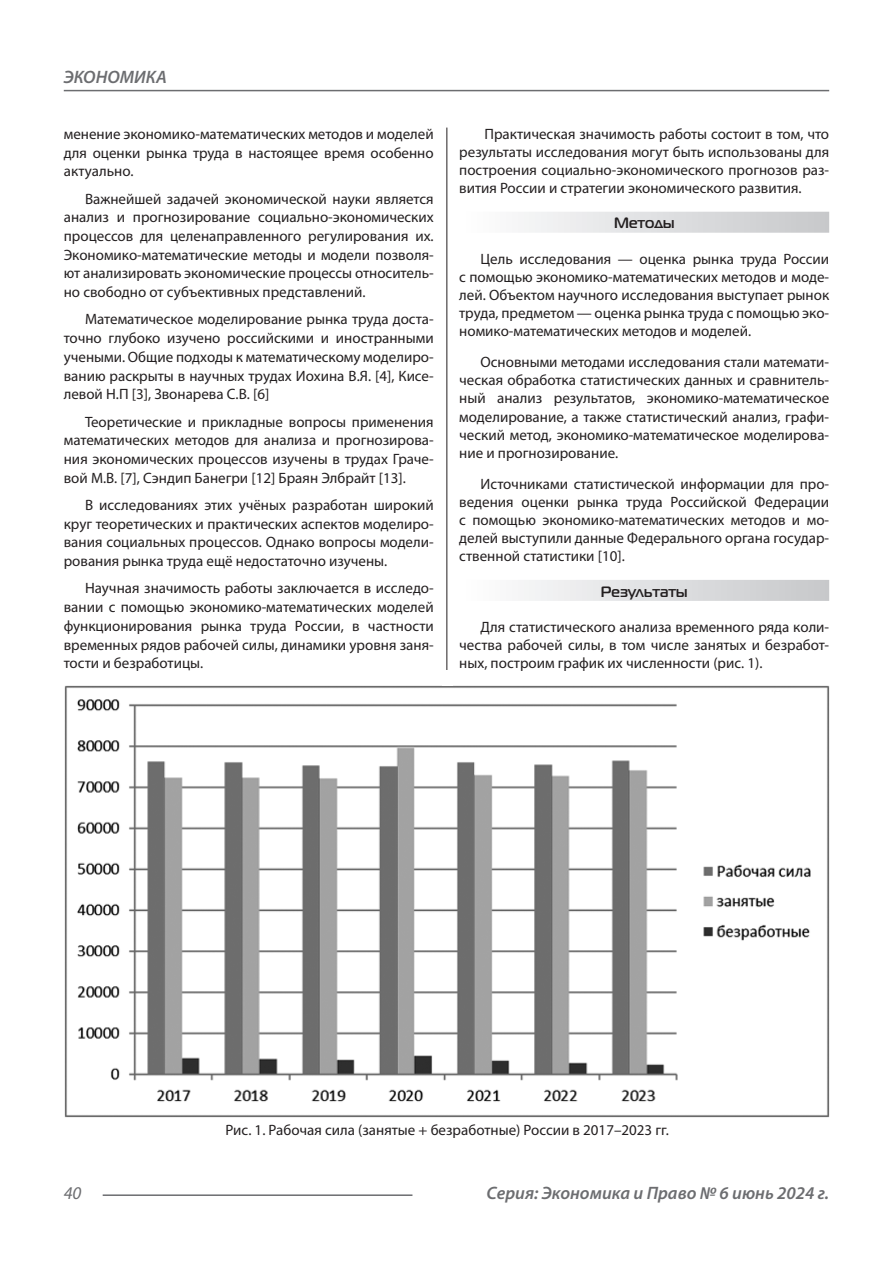
<style>
.page{position:relative;width:893px;height:1263px;background:#fff}
.page>*{position:absolute;margin:0;border:0;box-sizing:border-box;transform-origin:0 0}
.t1{font:italic 600 18px "Myriad Pro";color:#6c6d70}
.t2{font:italic 18px "Myriad Pro";color:#6c6d70}
.Статья_текст{font:15px/18.8px "Myriad Pro";color:#231f20;text-align:justify}
.Статья_подзаголовок{font:700 15px "Magistral C";color:#231f20}
</style>
<div class="page">
<hr style="left:446px;top:128px;width:1px;height:1007px;background:#231f20">
<hr style="left:103px;top:1194px;width:309px;height:2px;background:#6c6d70">
<hr style="left:64px;top:90px;width:765px;height:1px;background:#6c6d70">
<div style="left:459px;top:212px;width:370px;height:21px;background:linear-gradient(to right,#fefeff,#c6c8ca)"></div>
<div style="left:459px;top:580px;width:370px;height:21px;background:linear-gradient(to right,#fefeff,#c6c8ca)"></div>
<div style="left:65px;top:686px;width:765px;height:449px;background:#fff"></div>
<img style="left:65px;top:686px;width:765px;height:431px">
<div style="left:442px;top:670px;width:11px;height:16px;background:#fff"></div>
<p class="t1" style="left:64px;top:66px;width:105px">ЭКОНОМИКА</p>
<p class="Статья_текст" style="left:64px;top:124px;width:371px">менение экономико-математических методов и моделей для оценки рынка труда в настоящее время особенно актуально.</p>
<p class="Статья_текст" style="left:64px;top:189px;width:371px;text-indent:21px">Важнейшей задачей экономической науки является анализ и прогнозирование социально-экономических процессов для целенаправленного регулирования их.<br>Экономико-математические методы и модели позволя&shy;ют анализировать экономические процессы относитель&shy;но свободно от субъективных представлений.</p>
<p class="Статья_текст" style="left:64px;top:310px;width:371px;text-indent:21px">Математическое моделирование рынка труда доста&shy;точно глубоко изучено российскими и иностранными учеными. Общие подходы к математическому моделиро&shy;ванию раскрыты в научных трудах Иохина В.Я. [4], Кисе&shy;левой Н.П [3], Звонарева С.В. [6]</p>
<p class="Статья_текст" style="left:64px;top:412px;width:371px;text-indent:21px">Теоретические и прикладные вопросы применения математических методов для анализа и прогнозирова&shy;ния экономических процессов изучены в трудах Граче&shy;вой М.В. [7], Сэндип Банегри [12] Браян Элбрайт [13].</p>
<p class="Статья_текст" style="left:64px;top:495px;width:371px;text-indent:21px">В исследованиях этих учёных разработан широкий круг теоретических и практических аспектов моделиро&shy;вания социальных процессов. Однако вопросы модели&shy;рования рынка труда ещё недостаточно изучены.</p>
<p class="Статья_текст" style="left:64px;top:579px;width:371px;text-indent:21px">Научная значимость работы заключается в исследо&shy;вании с помощью экономико-математических моделей функционирования рынка труда России, в частности временных рядов рабочей силы, динамики уровня заня&shy;тости и безработицы.</p>
<p class="Статья_текст" style="left:459px;top:124px;width:371px;line-height:18.1px;text-indent:25px">Практическая значимость работы состоит в том, что результаты исследования могут быть использованы для построения социально-экономического прогнозов раз&shy;вития России и стратегии экономического развития.</p>
<p class="Статья_подзаголовок" style="left:614px;top:214px;width:62px">Методы</p>
<p class="Статья_текст" style="left:459px;top:249px;width:371px;line-height:18.1px;text-indent:21px">Цель исследования — оценка рынка труда России с помощью экономико-математических методов и моде&shy;лей. Объектом научного исследования выступает рынок труда, предметом — оценка рынка труда с помощью эко&shy;номико-математических методов и моделей.</p>
<p class="Статья_текст" style="left:459px;top:353px;width:371px;line-height:18.1px;text-indent:21px">Основными методами исследования стали математи&shy;ческая обработка статистических данных и сравнитель&shy;ный анализ результатов, экономико-математическое моделирование, а также статистический анализ, графи&shy;ческий метод, экономико-математическое моделирова&shy;ние и прогнозирование.</p>
<p class="Статья_текст" style="left:459px;top:474px;width:371px;line-height:18.1px;text-indent:21px">Источниками статистической информации для про&shy;ведения оценки рынка труда Российской Федерации с помощью экономико-математических методов и мо&shy;делей выступили данные Федерального органа государ&shy;ственной статистики [10].</p>
<p class="Статья_подзаголовок" style="left:601px;top:582px;width:88px">Результаты</p>
<p class="Статья_текст" style="left:459px;top:617px;width:371px;line-height:18.1px;text-indent:21px">Для статистического анализа временного ряда коли&shy;чества рабочей силы, в том числе занятых и безработ&shy;ных, построим график их численности (рис. 1).</p>
<p class="Статья_текст" style="left:226px;top:1121px;width:443px">Рис. 1. Рабочая сила (занятые + безработные) России в 2017–2023 гг.</p>
<p class="t2" style="left:64px;top:1182px;width:19px">40</p>
<p class="t1" style="left:487px;top:1182px;width:344px">Серия: Экономика и Право № 6 июнь 2024 г.</p>
</div>
